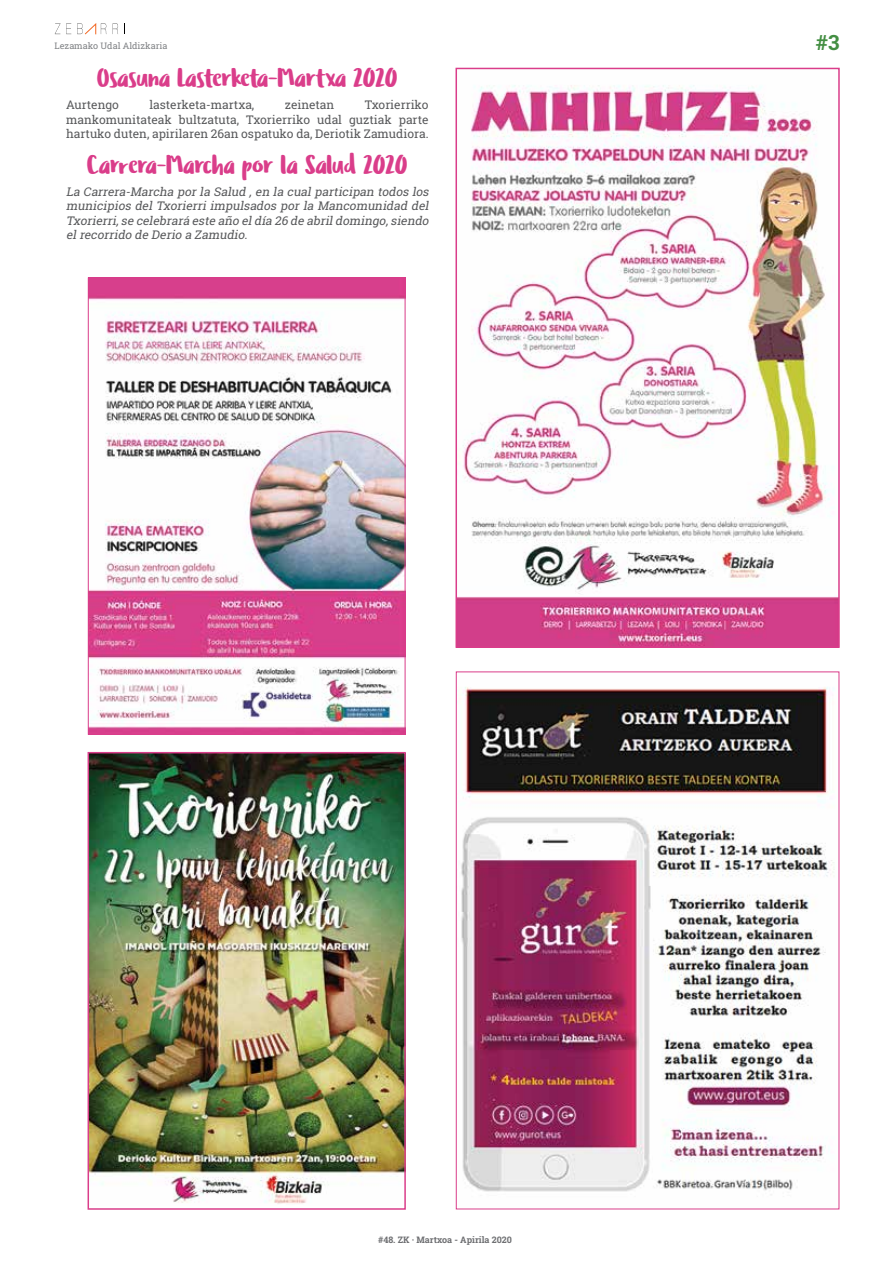
<style>
.page{position:relative;width:893px;height:1263px;background:#fff}
.page>*{position:absolute;margin:0;border:0;box-sizing:border-box;transform-origin:0 0}
.t1{font:27px "Ludicrous Stencil";letter-spacing:-.025em;color:#da3d8a}
.t2{font:700 21px "Roboto Slab";color:#438e42}
.t3{font:italic 12px/14.4px "Roboto Slab";color:#58595b;text-align:justify}
.t4{font:12px/14.4px "Roboto Slab";color:#58595b;text-align:justify}
.t5{font:700 9px "Roboto Slab";color:#6d6e71}
.t6{font:9px "Roboto Slab";color:#808285}
</style>
<div class="page">
<svg style="left:55px;top:23px;width:5px;height:11px"></svg>
<svg style="left:66px;top:23px;width:5px;height:11px"></svg>
<svg style="left:113px;top:23px;width:5px;height:11px"></svg>
<svg style="left:77px;top:23px;width:29px;height:12px"></svg>
<img style="left:91px;top:755px;width:312px;height:449px">
<div style="left:88px;top:752px;width:318px;height:458px;border:2px solid #da3d8a"></div>
<img style="left:458px;top:85px;width:379px;height:560px">
<div style="left:455px;top:68px;width:385px;height:580px;border:2px solid #da3d8a"></div>
<img style="left:461px;top:687px;width:374px;height:508px">
<img style="left:90px;top:280px;width:313px;height:452px">
<div style="left:88px;top:278px;width:317px;height:456px;border:1px solid #da3d8a"></div>
<p class="t6" style="left:54px;top:40px;width:114px">Lezamako Udal Aldizkaria</p>
<h2 class="t2" style="left:816px;top:28px;width:25px">#3</h2>
<h1 class="t1" style="left:97px;top:59px;width:302px">Osasuna Lasterketa-Martxa 2020</h1>
<p class="t4" style="left:66px;top:98px;width:54px">Aurtengo</p>
<p class="t4" style="left:149px;top:98px;width:106px">lasterketa-martxa,</p>
<p class="t4" style="left:285px;top:98px;width:51px">zeinetan</p>
<p class="t4" style="left:66px;top:98px;width:364px;text-indent:299px">Txorierriko mankomunitateak bultzatuta, Txorierriko udal guztiak parte hartuko duten, apirilaren 26an ospatuko da, Deriotik Zamudiora.</p>
<h1 class="t1" style="left:87px;top:146px;width:322px">Carrera-Marcha por la Salud 2020</h1>
<p class="t3" style="left:66px;top:184px;width:367px">La Carrera-Marcha porla Salud ,en la cualparticipan todos los municipios del Txorierri impulsados por la Mancomunidad del Txorierri,se celebrará este año eldía 26 de abrildomingo,siendo elrecorrido de Derio a Zamudio.</p>
<p class="t5" style="left:378px;top:1233px;width:135px">#48. ZK · Martxoa - Apirila 2020</p>
</div>
